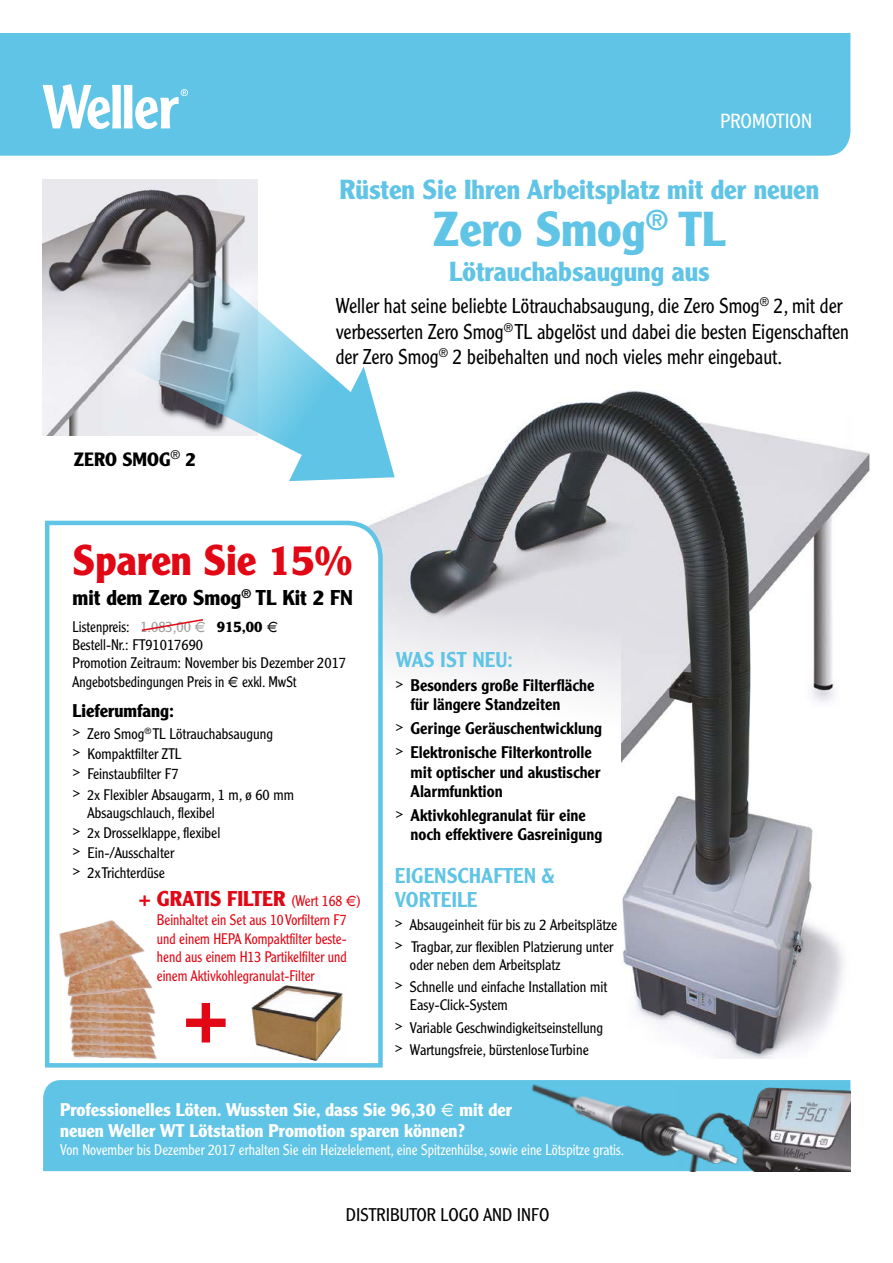
<style>
.page{position:relative;width:893px;height:1263px;background:#fff}
.page>*{position:absolute;margin:0;border:0;box-sizing:border-box;transform-origin:0 0}
.t1{font:700 48px "Clearface Gothic LH";color:#5fc4e5}
.t2{font:700 42px "Clearface Gothic LH";color:#e20714}
.t3{font:700 27px "Clearface Gothic LH";color:#5fc4e5}
.t4{font:300 21px/25.2px "Clearface Gothic LH";color:#000;scale:.95 1}
.t5{font:500 21px/24px "Clearface Gothic LH";color:#5fc4e5}
.t6{font:700 21px "Clearface Gothic LH";color:#000}
.t7{font:700 21px "Clearface Gothic LH";color:#e20714}
.t8{font:300 20.1px "Clearface Gothic LH";color:#fff}
.t9{font:700 18.9px "Clearface Gothic LH";color:#000}
.t10{font:700 18px/21.6px "Clearface Gothic LH";color:#fff}
.t11{font:300 18px "Clearface Gothic LH";color:#000}
.t12{font:700 18px "Clearface Gothic LH";color:#000}
.t13{font:500 16.5px/19.5px "Clearface Gothic LH";color:#000}
.t14{font:300 15px/20.1px "Clearface Gothic LH";color:#000}
.t15{font:300 15px/18.6px "Clearface Gothic LH";color:#e20714;text-align:justify;scale:.95 1}
.t16{font:300 15px/18.3px "Clearface Gothic LH";color:#000;scale:.95 1}
.t17{font:300 15px "Clearface Gothic LH";color:#fff;scale:.95 1}
.t18{font:700 15px "Clearface Gothic LH";color:#000}
.s1{color:#9d9d9c}
.s2{font-size:14.25px}
.s3{font-weight:300;font-size:15px}
</style>
<div class="page">
<div style="left:0;top:34px;width:850px;height:122px;background:#5fc4e5"></div>
<svg style="left:43px;top:84px;width:145px;height:45px"></svg>
<div style="left:43px;top:1080px;width:807px;height:91px;background:#5fc4e5"></div>
<img style="left:772px;top:1082px;width:78px;height:89px">
<img style="left:526px;top:1080px;width:246px;height:92px">
<img style="left:43px;top:180px;width:215px;height:256px">
<img style="left:385px;top:390px;width:485px;height:668px">
<svg style="left:106px;top:248px;width:289px;height:233px"></svg>
<svg style="left:385px;top:595px;width:235px;height:463px"></svg>
<svg style="left:44px;top:519px;width:341px;height:549px"></svg>
<svg style="left:186px;top:1003px;width:40px;height:39px"></svg>
<img style="left:163px;top:1004px;width:2px;height:64px">
<img style="left:64px;top:1062px;width:99px;height:6px">
<img style="left:64px;top:1047px;width:99px;height:15px">
<img style="left:65px;top:1029px;width:98px;height:23px">
<img style="left:63px;top:1039px;width:98px;height:8px">
<img style="left:63px;top:1024px;width:98px;height:15px">
<img style="left:65px;top:958px;width:98px;height:71px">
<img style="left:63px;top:953px;width:98px;height:71px">
<img style="left:62px;top:943px;width:97px;height:59px">
<img style="left:49px;top:907px;width:107px;height:79px">
<img style="left:251px;top:983px;width:96px;height:79px">
<svg style="left:396px;top:920px;width:7px;height:7px"></svg>
<svg style="left:396px;top:942px;width:7px;height:7px"></svg>
<svg style="left:396px;top:982px;width:7px;height:7px"></svg>
<svg style="left:396px;top:1023px;width:7px;height:7px"></svg>
<svg style="left:396px;top:1045px;width:7px;height:7px"></svg>
<svg style="left:396px;top:681px;width:7px;height:7px"></svg>
<svg style="left:396px;top:724px;width:7px;height:7px"></svg>
<svg style="left:396px;top:748px;width:7px;height:7px"></svg>
<svg style="left:396px;top:811px;width:7px;height:7px"></svg>
<svg style="left:441px;top:1103px;width:13px;height:13px"></svg>
<svg style="left:73px;top:729px;width:7px;height:7px"></svg>
<svg style="left:73px;top:749px;width:7px;height:7px"></svg>
<svg style="left:73px;top:769px;width:7px;height:7px"></svg>
<svg style="left:73px;top:789px;width:7px;height:7px"></svg>
<svg style="left:73px;top:828px;width:7px;height:7px"></svg>
<svg style="left:73px;top:848px;width:7px;height:7px"></svg>
<svg style="left:73px;top:868px;width:7px;height:7px"></svg>
<svg style="left:140px;top:618px;width:65px;height:14px"></svg>
<svg style="left:267px;top:621px;width:10px;height:11px"></svg>
<svg style="left:228px;top:676px;width:10px;height:11px"></svg>
<svg style="left:346px;top:896px;width:10px;height:10px"></svg>
<h3 class="t8" style="left:720px;top:109px;width:93px">PROMOTION</h3>
<h3 class="t3" style="left:340px;top:174px;width:481px">Rüsten Sie Ihren Arbeitsplatz mit der neuen</h3>
<h1 class="t1" style="left:433px;top:201px;width:294px">Zero Smog<sup>®</sup> TL</h1>
<h3 class="t3" style="left:449px;top:255px;width:262px">Lötrauchabsaugung aus</h3>
<p class="t9" style="left:74px;top:448px;width:124px">ZERO SMOG<sup>®</sup> 2</p>
<h3 class="t4" style="left:336px;top:293px;width:542px">Weller hat seine beliebte Lötrauchabsaugung, die Zero Smog<sup>®</sup> 2, mit der verbesserten Zero Smog<sup>®</sup> TL abgelöst und dabei die besten Eigenschaften der Zero Smog<sup>®</sup> 2 beibehalten und noch vieles mehr eingebaut.</h3>
<h2 class="t2" style="left:73px;top:536px;width:282px">Sparen Sie 15%</h2>
<h3 class="t6" style="left:73px;top:586px;width:282px">mit dem Zero Smog<sup>®</sup> TL Kit 2 FN</h3>
<p class="t16" style="left:73px;top:617px;width:126px">Listenpreis: <span class="s1">1.083,00</span></p>
<p class="t18" style="left:217px;top:618px;width:47px">915,00</p>
<p class="t16" style="left:73px;top:635px;width:289px">Bestell-Nr.: FT91017690<br>Promotion Zeitraum: November bis Dezember 2017<br>Angebotsbedingungen Preis in exkl. MwSt</p>
<p class="t12" style="left:73px;top:700px;width:103px">Lieferumfang:</p>
<p class="t14" style="left:88px;top:724px;width:208px">Zero Smog<sup>®</sup> TL Lötrauchabsaugung<br>Kompaktfilter ZTL<br>Feinstaubfilter F7<br><span class="s2">2x</span> Flexibler Absaugarm, 1 m, ø 60 mm</p>
<p class="t14" style="left:88px;top:802px;width:134px">Absaugschlauch, flexibel<br><span class="s2">2x</span> Drosselklappe, flexibel<br>Ein-/Ausschalter<br>2x Trichterdüse</p>
<h3 class="t7" style="left:138px;top:887px;width:224px">+ GRATIS FILTER <span class="s3">(Wert 168 )</span></h3>
<p class="t15" style="left:157px;top:910px;width:201px">Beinhaltet ein Set aus 10 Vorfiltern F7 und einem HEPA Kompaktfilter beste&shy;hend aus einem H13 Partikelfilter und einem Aktivkohlegranulat-Filter</p>
<h3 class="t5" style="left:396px;top:647px;width:119px">WAS IST NEU:</h3>
<p class="t13" style="left:411px;top:675px;width:185px">Besonders große Filterfläche für längere Standzeiten</p>
<p class="t13" style="left:411px;top:716px;width:193px;line-height:23.9px">Geringe Geräuschentwicklung<br>Elektronische Filterkontrolle</p>
<p class="t13" style="left:411px;top:762px;width:192px">mit optischer und akustischer<br>Alarmfunktion</p>
<p class="t13" style="left:411px;top:805px;width:193px">Aktivkohlegranulat für eine noch effektivere Gasreinigung</p>
<h3 class="t5" style="left:395px;top:864px;width:161px">EIGENSCHAFTEN &amp;<br>VORTEILE</h3>
<p class="t14" style="left:410px;top:913px;width:209px;line-height:22.4px">Absaugeinheit für bis zu 2 Arbeitsplätze<br>Tragbar, zur flexiblen Platzierung unter</p>
<p class="t14" style="left:410px;top:954px;width:199px;line-height:22.4px">oder neben dem Arbeitsplatz<br>Schnelle und einfache Installation mit</p>
<p class="t14" style="left:410px;top:994px;width:195px;line-height:22.4px">Easy-Click-System<br>Variable Geschwindigkeitseinstellung<br>Wartungsfreie, bürstenlose Turbine</p>
<p class="t10" style="left:60px;top:1099px;width:377px">Professionelles Löten. Wussten Sie, dass Sie 96,30</p>
<p class="t10" style="left:60px;top:1099px;width:454px;text-indent:399px">mit der neuen Weller WT Lötstation Promotion sparen können?</p>
<p class="t17" style="left:60px;top:1141px;width:595px">Von November bis Dezember 2017 erhalten Sie ein Heizelelement, eine Spitzenhülse, sowie eine Lötspitze gratis.</p>
<p class="t11" style="left:346px;top:1204px;width:205px">DISTRIBUTOR LOGO AND INFO</p>
</div>
